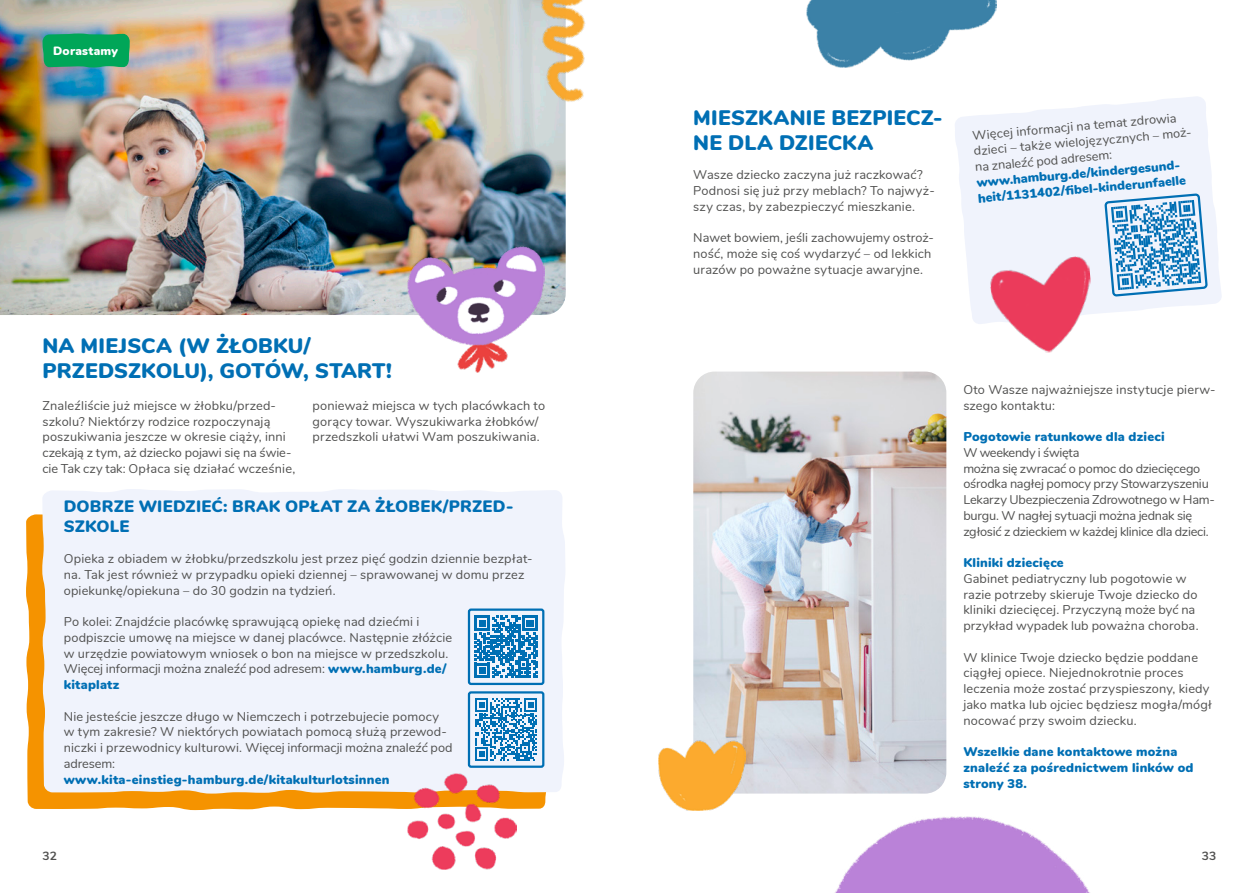
<style>
.page{position:relative;width:1259px;height:893px;background:#fff}
.page>*{position:absolute;margin:0;border:0;box-sizing:border-box;transform-origin:0 0}
.t1{font:900 21px/25.5px "Nunito";letter-spacing:.01em;color:#006fb4}
.t2{font:900 16.5px/19.5px "Nunito";letter-spacing:.015em;color:#006fb4}
.t3{font:12.75px/15.8px "Nunito";letter-spacing:.01em;color:#50504f}
.t4{font:900 12.75px/15.8px "Nunito";letter-spacing:.02em;color:#006fb4}
.t5{font:12.75px/15.8px "Nunito";letter-spacing:-.02em;color:#50504f}
.t6{font:900 12px "Nunito";letter-spacing:.02em;color:#fff}
.t7{font:700 12px "Nunito";color:#50504f}
.s1{font-weight:900;color:#006fb4}
</style>
<div class="page">
<img style="left:0;top:0;width:566px;height:315px">
<svg style="left:26px;top:514px;width:520px;height:296px;background:#f69f1d"></svg>
<div style="left:42px;top:489px;width:523px;height:305px;background:#f0f3fc"></div>
<img style="left:693px;top:372px;width:253px;height:422px">
<img style="left:407px;top:773px;width:110px;height:96px">
<svg style="left:955px;top:96px;width:267px;height:228px;fill:#f0f3fc"></svg>
<img style="left:658px;top:740px;width:87px;height:70px">
<img style="left:485px;top:0;width:101px;height:110px">
<img style="left:407px;top:246px;width:137px;height:127px">
<img style="left:835px;top:816px;width:255px;height:77px">
<img style="left:988px;top:256px;width:108px;height:97px">
<img style="left:806px;top:0;width:190px;height:68px">
<svg style="left:475px;top:615px;width:62px;height:63px"></svg>
<div style="left:468px;top:608px;width:76px;height:77px;border:2px solid #006fb4;border-radius:2px"></div>
<svg style="left:475px;top:698px;width:62px;height:63px"></svg>
<div style="left:468px;top:691px;width:76px;height:77px;border:2px solid #006fb4;border-radius:2px"></div>
<svg style="left:1105px;top:195px;width:102px;height:102px"></svg>
<svg style="left:43px;top:34px;width:87px;height:34px;background:#0aa55c"></svg>
<p class="t6" style="left:53px;top:42px;width:66px">Dorastamy</p>
<h1 class="t1" style="left:43px;top:332px;width:351px">NA MIEJSCA (W ŻŁOBKU/<br>PRZEDSZKOLU), GOTÓW, START!</h1>
<p class="t3" style="left:43px;top:397px;width:254px">Znaleźliście już miejsce w żłobku/przed&shy;szkolu? Niektórzy rodzice rozpoczynają poszukiwania jeszcze w okresie ciąży, inni czekają z tym, aż dziecko pojawi się na świe&shy;cie Tak czy tak: Opłaca się działać wcześnie,</p>
<p class="t3" style="left:313px;top:397px;width:234px">ponieważ miejsca w tych placówkach to gorący towar. Wyszukiwarka żłobków/ przedszkoli ułatwi Wam poszukiwania.</p>
<p class="t2" style="left:64px;top:496px;width:451px">DOBRZE WIEDZIEĆ: BRAK OPŁAT ZA ŻŁOBEK/PRZED-<br>SZKOLE</p>
<p class="t3" style="left:64px;top:550px;width:470px">Opieka z obiadem w żłobku/przedszkolu jest przez pięć godzin dziennie bezpłat&shy;na. Tak jest również w przypadku opieki dziennej – sprawowanej w domu przez opiekunkę/opiekuna – do 30 godzin na tydzień.</p>
<p class="t3" style="left:64px;top:613px;width:390px">Po kolei: Znajdźcie placówkę sprawującą opiekę nad dziećmi i podpiszcie umowę na miejsce w danej placówce. Następnie złóżcie w urzędzie powiatowym wniosek o bon na miejsce w przedszkolu.<br>Więcej informacji można znaleźć pod adresem: <span class="s1">www.hamburg.de/ kitaplatz</span></p>
<p class="t3" style="left:64px;top:708px;width:390px">Nie jesteście jeszcze długo w Niemczech i potrzebujecie pomocy w tym zakresie? W niektórych powiatach pomocą służą przewod&shy;niczki i przewodnicy kulturowi. Więcej informacji można znaleźć pod adresem:</p>
<p class="t4" style="left:64px;top:771px;width:327px">www.kita-einstieg-hamburg.de/kitakulturlotsinnen</p>
<h1 class="t1" style="left:693px;top:103px;width:251px">MIESZKANIE BEZPIECZ-<br>NE DLA DZIECKA</h1>
<p class="t3" style="left:693px;top:166px;width:243px">Wasze dziecko zaczyna już raczkować?<br>Podnosi się już przy meblach? To najwyż&shy;szy czas, by zabezpieczyć mieszkanie.</p>
<p class="t3" style="left:693px;top:229px;width:242px">Nawet bowiem, jeśli zachowujemy ostroż&shy;ność, może się coś wydarzyć – od lekkich urazów po poważne sytuacje awaryjne.</p>
<p class="t3" style="left:971px;top:127px;width:221px;rotate:-5deg">Więcej informacji na temat zdrowia dzieci – także wielojęzycznych – moż&shy;na znaleźć pod adresem:</p>
<p class="t4" style="left:976px;top:174px;width:213px;rotate:-5deg">www.hamburg.de/kindergesund&shy;heit/1131402/fi bel-kinderunfaelle</p>
<p class="t3" style="left:963px;top:381px;width:254px">Oto Wasze najważniejsze instytucje pierw&shy;szego kontaktu:</p>
<p class="t4" style="left:963px;top:428px;width:203px">Pogotowie ratunkowe dla dzieci</p>
<p class="t5" style="left:963px;top:444px;width:253px">W weekendy i święta<br>można się zwracać o pomoc do dziecięcego ośrodka nagłej pomocy przy Stowarzyszeniu Lekarzy Ubezpieczenia Zdrowotnego w Ham&shy;burgu. W nagłej sytuacji można jednak się zgłosić z dzieckiem w każdej klinice dla dzieci.</p>
<p class="t4" style="left:963px;top:554px;width:102px">Kliniki dziecięce</p>
<p class="t3" style="left:963px;top:570px;width:237px">Gabinet pediatryczny lub pogotowie w razie potrzeby skieruje Twoje dziecko do kliniki dziecięcej. Przyczyną może być na przykład wypadek lub poważna choroba.</p>
<p class="t3" style="left:963px;top:649px;width:250px">W klinice Twoje dziecko będzie poddane ciągłej opiece. Niejednokrotnie proces leczenia może zostać przyspieszony, kiedy jako matka lub ojciec będziesz mogła/mógł nocować przy swoim dziecku.</p>
<p class="t4" style="left:963px;top:743px;width:232px">Wszelkie dane kontaktowe można znaleźć za pośrednictwem linków od strony 38.</p>
<p class="t7" style="left:43px;top:847px;width:16px">32</p>
<p class="t7" style="left:1201px;top:847px;width:16px">33</p>
</div>
